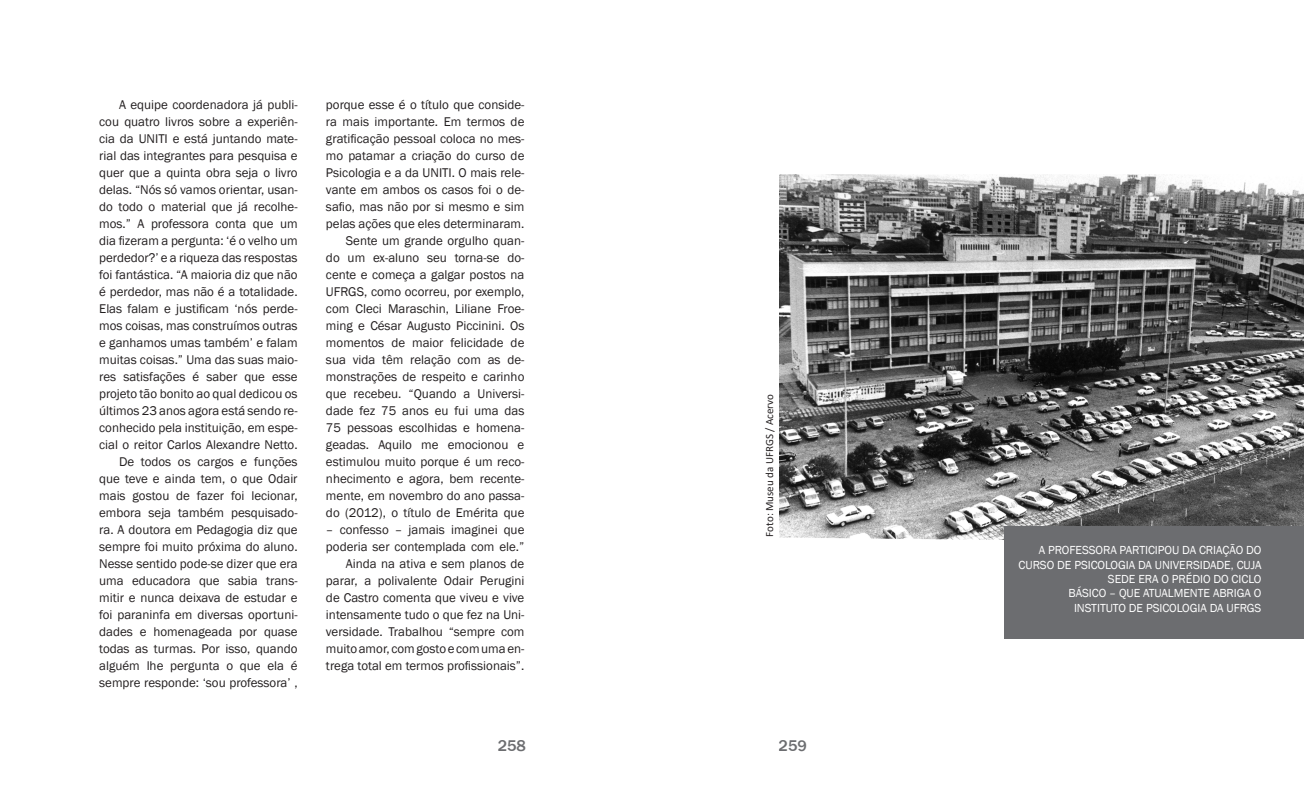
<style>
.page{position:relative;width:1304px;height:794px;background:#fff}
.page>*{position:absolute;margin:0;border:0;box-sizing:border-box;transform-origin:0 0}
.t1{font:500 16px "Franklin Gothic";color:#6c6d70}
.corpo_de_texto{font:13px/17px "Franklin Gothic";color:#231f20;text-align:justify}
.texto_positivo_ESQUE{font:12px/14.4px "Franklin Gothic";letter-spacing:-.005em;color:#fff;text-align:right}
.t2{font:11px "Calibri";color:#231f20}
</style>
<div class="page">
<img style="left:780px;top:174px;width:524px;height:365px">
<div style="left:1005px;top:526px;width:299px;height:112px;background:#6c6d70"></div>
<p class="corpo_de_texto" style="left:99px;top:96px;width:200px;text-indent:20px">A equipe coordenadora já publi&shy;cou quatro livros sobre a experiên&shy;cia da UNITI e está juntando mate&shy;rial das integrantes para pesquisa e quer que a quinta obra seja o livro delas. “Nós só vamos orientar, usan&shy;do todo o material que já recolhe&shy;mos.” A professora conta que um dia fizeram a pergunta: ‘é o velho um perdedor?’ e a riqueza das respostas foi fantástica. “A maioria diz que não é perdedor, mas não é a totalidade.<br>Elas falam e justificam ‘nós perde&shy;mos coisas, mas construímos outras e ganhamos umas também’ e falam muitas coisas.” Uma das suas maio&shy;res satisfações é saber que esse projeto tão bonito ao qual dedicou os últimos 23 anos agora está sendo re&shy;conhecido pela instituição, em espe&shy;cial o reitor Carlos Alexandre Netto.</p>
<p class="corpo_de_texto" style="left:99px;top:453px;width:200px;text-indent:20px">De todos os cargos e funções que teve e ainda tem, o que Odair mais gostou de fazer foi lecionar, embora seja também pesquisado&shy;ra. A doutora em Pedagogia diz que sempre foi muito próxima do aluno.<br>Nesse sentido pode-se dizer que era uma educadora que sabia trans&shy;mitir e nunca deixava de estudar e foi paraninfa em diversas oportuni&shy;dades e homenageada por quase todas as turmas. Por isso, quando alguém lhe pergunta o que ela é sempre responde: ‘sou professora’ ,</p>
<p class="corpo_de_texto" style="left:326px;top:96px;width:200px">porque esse é o título que conside&shy;ra mais importante. Em termos de gratificação pessoal coloca no mes&shy;mo patamar a criação do curso de Psicologia e a da UNITI. O mais rele&shy;vante em ambos os casos foi o de&shy;safio, mas não por si mesmo e sim pelas ações que eles determinaram.</p>
<p class="corpo_de_texto" style="left:326px;top:232px;width:200px;text-indent:20px">Sente um grande orgulho quan&shy;do um ex-aluno seu torna-se do&shy;cente e começa a galgar postos na UFRGS, como ocorreu, por exemplo, com Cleci Maraschin, Liliane Froe&shy;ming e César Augusto Piccinini. Os momentos de maior felicidade de sua vida têm relação com as de&shy;monstrações de respeito e carinho que recebeu. “Quando a Universi&shy;dade fez 75 anos eu fui uma das 75 pessoas escolhidas e homena&shy;geadas. Aquilo me emocionou e estimulou muito porque é um reco&shy;nhecimento e agora, bem recente&shy;mente, em novembro do ano passa&shy;do (2012), o título de Emérita que</p>
<p class="corpo_de_texto" style="left:326px;top:521px;width:200px">– confesso – jamais imaginei que poderia ser contemplada com ele.”</p>
<p class="corpo_de_texto" style="left:326px;top:555px;width:200px;text-indent:20px">Ainda na ativa e sem planos de parar, a polivalente Odair Perugini de Castro comenta que viveu e vive intensamente tudo o que fez na Uni&shy;versidade. Trabalhou “sempre com muito amor, com gosto e com uma en&shy;trega total em termos profissionais”.</p>
<p class="t2" style="left:762px;top:536px;width:144px;rotate:-90deg">Foto: Museu da UFRGS / Acervo</p>
<p class="t1" style="left:498px;top:735px;width:30px">258</p>
<p class="t1" style="left:779px;top:736px;width:30px">259</p>
<p class="texto_positivo_ESQUE" style="left:1019px;top:543px;width:244px">A PROFESSORA PARTICIPOU DA CRIAÇÃO DO CURSO DE PSICOLOGIA DA UNIVERSIDADE, CUJA SEDE ERA O PRÉDIO DO CICLO<br>BÁSICO – QUE ATUALMENTE ABRIGA O INSTITUTO DE PSICOLOGIA DA UFRGS</p>
</div>
